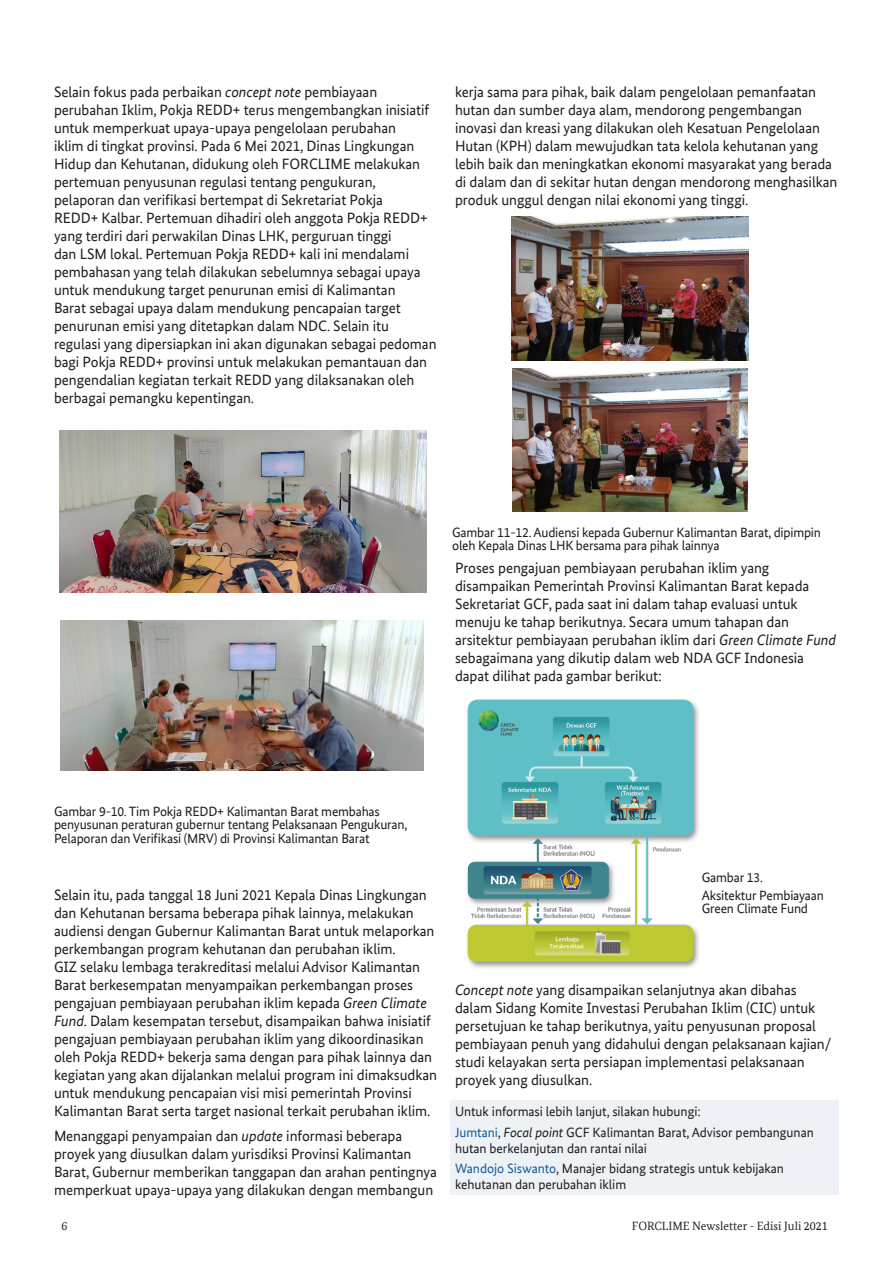
<style>
.page{position:relative;width:893px;height:1263px;background:#fff}
.page>*{position:absolute;margin:0;border:0;box-sizing:border-box;transform-origin:0 0}
.t1{font:15px/18px "Bundes Sans Office";letter-spacing:-.005em;color:#231f20}
.Normal__Web{font:13.5px/13.5px "Bundes Sans Office";letter-spacing:-.015em;color:#231f20}
.Headline_Text{font:12px "Bundes Serif Office";color:#231f20}
.s1{font-style:italic}
.s2{color:#175d9e}
</style>
<div class="page">
<div style="left:451px;top:1100px;width:388px;height:95px;background:#eef2f7"></div>
<img style="left:60px;top:621px;width:364px;height:149px">
<img style="left:60px;top:430px;width:366px;height:162px">
<img style="left:512px;top:217px;width:236px;height:143px">
<img style="left:512px;top:369px;width:236px;height:142px">
<img style="left:467px;top:699px;width:232px;height:269px">
<p class="t1" style="left:54px;top:83px;width:384px">Selain fokus pada perbaikan <span class="s1">concept note</span> pembiayaan perubahan Iklim, Pokja REDD+ terus mengembangkan inisiatif untuk memperkuat upaya-upaya pengelolaan perubahan<br>iklim di tingkat provinsi. Pada 6 Mei 2021, Dinas Lingkungan Hidup dan Kehutanan, didukung oleh FORCLIME melakukan pertemuan penyusunan regulasi tentang pengukuran, pelaporan dan verifikasi bertempat di Sekretariat Pokja<br>REDD+ Kalbar. Pertemuan dihadiri oleh anggota Pokja REDD+ yang terdiri dari perwakilan Dinas LHK, perguruan tinggi<br>dan LSM lokal. Pertemuan Pokja REDD+ kali ini mendalami pembahasan yang telah dilakukan sebelumnya sebagai upaya untuk mendukung target penurunan emisi di Kalimantan<br>Barat sebagai upaya dalam mendukung pencapaian target penurunan emisi yang ditetapkan dalam NDC. Selain itu regulasi yang dipersiapkan ini akan digunakan sebagai pedoman bagi Pokja REDD+ provinsi untuk melakukan pemantauan dan pengendalian kegiatan terkait REDD yang dilaksanakan oleh berbagai pemangku kepentingan.</p>
<p class="t1" style="left:455px;top:83px;width:384px">kerja sama para pihak, baik dalam pengelolaan pemanfaatan hutan dan sumber daya alam, mendorong pengembangan inovasi dan kreasi yang dilakukan oleh Kesatuan Pengelolaan Hutan (KPH) dalam mewujudkan tata kelola kehutanan yang lebih baik dan meningkatkan ekonomi masyarakat yang berada di dalam dan di sekitar hutan dengan mendorong menghasilkan produk unggul dengan nilai ekonomi yang tinggi.</p>
<p class="Normal__Web" style="left:452px;top:525px;width:370px">Gambar 11-12. Audiensi kepada Gubernur Kalimantan Barat, dipimpin oleh Kepala Dinas LHK bersama para pihak lainnya</p>
<p class="t1" style="left:455px;top:559px;width:383px">Proses pengajuan pembiayaan perubahan iklim yang disampaikan Pemerintah Provinsi Kalimantan Barat kepada Sekretariat GCF, pada saat ini dalam tahap evaluasi untuk menuju ke tahap berikutnya. Secara umum tahapan dan arsitektur pembiayaan perubahan iklim dari <span class="s1">Green Climate Fund </span>sebagaimana yang dikutip dalam web NDA GCF Indonesia dapat dilihat pada gambar berikut:</p>
<p class="Normal__Web" style="left:54px;top:804px;width:355px">Gambar 9-10. Tim Pokja REDD+ Kalimantan Barat membahas penyusunan peraturan gubernur tentang Pelaksanaan Pengukuran,<br>Pelaporan dan Verifikasi (MRV) di Provinsi Kalimantan Barat</p>
<p class="t1" style="left:54px;top:886px;width:385px">Selain itu, pada tanggal 18 Juni 2021 Kepala Dinas Lingkungan dan Kehutanan bersama beberapa pihak lainnya, melakukan audiensi dengan Gubernur Kalimantan Barat untuk melaporkan perkembangan program kehutanan dan perubahan iklim.<br>GIZ selaku lembaga terakreditasi melalui Advisor Kalimantan Barat berkesempatan menyampaikan perkembangan proses pengajuan pembiayaan perubahan iklim kepada <span class="s1">Green Climate Fund</span>. Dalam kesempatan tersebut, disampaikan bahwa inisiatif pengajuan pembiayaan perubahan iklim yang dikoordinasikan oleh Pokja REDD+ bekerja sama dengan para pihak lainnya dan kegiatan yang akan dijalankan melalui program ini dimaksudkan untuk mendukung pencapaian visi misi pemerintah Provinsi Kalimantan Barat serta target nasional terkait perubahan iklim.</p>
<p class="t1" style="left:54px;top:1127px;width:384px">Menanggapi penyampaian dan <span class="s1">update</span> informasi beberapa proyek yang diusulkan dalam yurisdiksi Provinsi Kalimantan Barat, Gubernur memberikan tanggapan dan arahan pentingnya memperkuat upaya-upaya yang dilakukan dengan membangun</p>
<p class="Headline_Text" style="left:62px;top:1219px;width:7px">6</p>
<p class="Normal__Web" style="left:702px;top:871px;width:63px">Gambar 13.</p>
<p class="Normal__Web" style="left:702px;top:889px;width:124px">Aksitektur Pembiayaan<br>Green Climate Fund</p>
<p class="t1" style="left:455px;top:981px;width:378px"><span class="s1">Concept note</span> yang disampaikan selanjutnya akan dibahas dalam Sidang Komite Investasi Perubahan Iklim (CIC) untuk persetujuan ke tahap berikutnya, yaitu penyusunan proposal pembiayaan penuh yang didahului dengan pelaksanaan kajian/ studi kelayakan serta persiapan implementasi pelaksanaan proyek yang diusulkan.</p>
<p class="Normal__Web" style="left:455px;top:1105px;width:247px">Untuk informasi lebih lanjut, silakan hubungi:</p>
<p class="Normal__Web" style="left:455px;top:1124px;width:360px;line-height:16.2px"><span class="s2">Jumtani</span>, <span class="s1">Focal point</span> GCF Kalimantan Barat, Advisor pembangunan hutan berkelanjutan dan rantai nilai</p>
<p class="Normal__Web" style="left:455px;top:1160px;width:330px;line-height:16.2px"><span class="s2">Wandojo Siswanto</span>, Manajer bidang strategis untuk kebijakan kehutanan dan perubahan iklim</p>
<p class="Headline_Text" style="left:632px;top:1219px;width:198px">FORCLIME Newsletter - Edisi Juli 2021</p>
</div>
